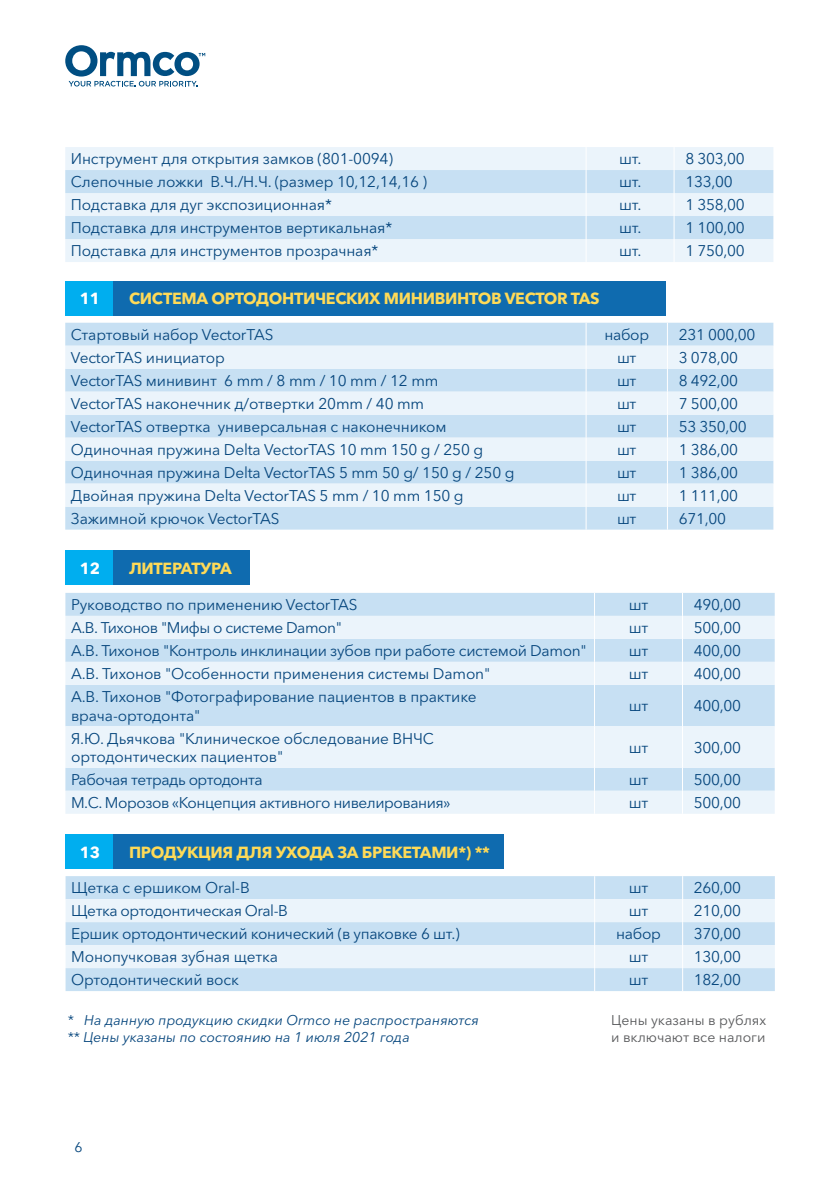
<style>
.page{position:relative;width:840px;height:1191px;background:#fff}
.page>*{position:absolute;margin:0;border:0;box-sizing:border-box;transform-origin:0 0}
.t1{font:700 16px "Avenir Next Cyr";letter-spacing:-.02em;color:#ffda57}
.t2{font:700 16px "Avenir Next Cyr";color:#fff}
.t3{font:15.4px/18.4px "Avenir Next Cyr";letter-spacing:-.01em;color:#06467d}
.t4{font:15.4px "Avenir Next Cyr";letter-spacing:-.03em;color:#06467d}
.t5{font:italic 14px/16.8px "Avenir Next Cyr";color:#06467d}
.t6{font:14px/16.8px "Avenir Next Cyr";color:#57585a}
.t7{font:14px "Avenir Next Cyr";color:#06467d}
</style>
<div class="page">
<svg style="left:719px;top:653px;width:56px;height:338px"></svg>
<div style="left:65px;top:323px;width:708px;height:206px;background:#c7e0f3"></div>
<svg style="left:65px;top:346px;width:708px;height:160px;background:#dcebf7"></svg>
<svg style="left:585px;top:323px;width:1px;height:206px"></svg>
<svg style="left:666px;top:323px;width:1px;height:206px"></svg>
<div style="left:65px;top:593px;width:709px;height:23px;background:#c7e0f3"></div>
<svg style="left:65px;top:616px;width:709px;height:197px;background:#dbebf7"></svg>
<svg style="left:593px;top:593px;width:1px;height:92px"></svg>
<svg style="left:681px;top:593px;width:1px;height:92px"></svg>
<hr style="left:593px;top:685px;width:1px;height:41px;background:#fff">
<hr style="left:681px;top:685px;width:1px;height:41px;background:#fff">
<hr style="left:593px;top:726px;width:1px;height:42px;background:#fff">
<hr style="left:681px;top:726px;width:1px;height:42px;background:#fff">
<svg style="left:593px;top:768px;width:1px;height:45px"></svg>
<svg style="left:681px;top:768px;width:1px;height:45px"></svg>
<div style="left:65px;top:876px;width:709px;height:115px;background:#c7e0f3"></div>
<svg style="left:65px;top:899px;width:709px;height:69px;background:#dfedf8"></svg>
<svg style="left:594px;top:876px;width:1px;height:115px"></svg>
<svg style="left:681px;top:876px;width:1px;height:115px"></svg>
<div style="left:65px;top:147px;width:708px;height:115px;background:#ebf4fb"></div>
<svg style="left:65px;top:170px;width:708px;height:69px;background:#d3e6f5"></svg>
<svg style="left:585px;top:147px;width:1px;height:115px"></svg>
<svg style="left:673px;top:147px;width:1px;height:115px"></svg>
<svg style="left:65px;top:45px;width:140px;height:41px"></svg>
<div style="left:65px;top:281px;width:53px;height:34px;background:#00aeef"></div>
<div style="left:65px;top:550px;width:53px;height:34px;background:#00aeef"></div>
<div style="left:65px;top:834px;width:53px;height:35px;background:#00aeef"></div>
<div style="left:113px;top:281px;width:553px;height:34px;background:#0f6baf"></div>
<div style="left:113px;top:550px;width:136px;height:34px;background:#0f6baf"></div>
<div style="left:113px;top:834px;width:390px;height:35px;background:#0f6baf"></div>
<p class="t3" style="left:71px;top:150px;width:323px">Инструмент для открытия замков (801-0094)</p>
<p class="t3" style="left:618px;top:150px;width:24px">шт.</p>
<p class="t3" style="left:685px;top:150px;width:61px">8 303,00</p>
<p class="t3" style="left:71px;top:173px;width:357px">Слепочные ложки В.Ч./Н.Ч. (размер 10,12,14,16 )</p>
<p class="t3" style="left:618px;top:173px;width:24px">шт.</p>
<p class="t3" style="left:685px;top:173px;width:49px">133,00</p>
<p class="t3" style="left:71px;top:196px;width:262px">Подставка для дуг экспозиционная*</p>
<p class="t3" style="left:618px;top:196px;width:24px">шт.</p>
<p class="t3" style="left:685px;top:196px;width:61px">1 358,00</p>
<p class="t3" style="left:71px;top:219px;width:322px">Подставка для инструментов вертикальная*</p>
<p class="t3" style="left:618px;top:219px;width:24px">шт.</p>
<p class="t3" style="left:685px;top:219px;width:61px">1 100,00</p>
<p class="t3" style="left:71px;top:242px;width:309px">Подставка для инструментов прозрачная*</p>
<p class="t3" style="left:618px;top:242px;width:24px">шт.</p>
<p class="t3" style="left:685px;top:242px;width:61px">1 750,00</p>
<p class="t2" style="left:80px;top:289px;width:22px">11</p>
<p class="t1" style="left:129px;top:289px;width:472px">СИСТЕМА ОРТОДОНТИЧЕСКИХ МИНИВИНТОВ VECTOR TAS</p>
<p class="t3" style="left:71px;top:325px;width:204px">Стартовый набор VectorTAS</p>
<p class="t3" style="left:604px;top:325px;width:46px">набор</p>
<p class="t3" style="left:678px;top:325px;width:78px">231 000,00</p>
<p class="t3" style="left:71px;top:348px;width:155px">VectorTAS инициатор</p>
<p class="t3" style="left:616px;top:348px;width:21px">шт</p>
<p class="t3" style="left:678px;top:348px;width:61px">3 078,00</p>
<p class="t3" style="left:71px;top:371px;width:369px">VectorTAS минивинт 6 mm / 8 mm / 10 mm / 12 mm</p>
<p class="t3" style="left:616px;top:371px;width:21px">шт</p>
<p class="t3" style="left:678px;top:371px;width:61px">8 492,00</p>
<p class="t3" style="left:71px;top:394px;width:354px">VectorTAS наконечник д/отвертки 20mm / 40 mm</p>
<p class="t3" style="left:616px;top:394px;width:21px">шт</p>
<p class="t3" style="left:678px;top:394px;width:61px">7 500,00</p>
<p class="t3" style="left:71px;top:417px;width:377px">VectorTAS отвертка универсальная с наконечником</p>
<p class="t3" style="left:616px;top:417px;width:21px">шт</p>
<p class="t3" style="left:678px;top:417px;width:69px">53 350,00</p>
<p class="t3" style="left:71px;top:440px;width:413px">Одиночная пружина Delta VectorTAS 10 mm 150 g / 250 g</p>
<p class="t3" style="left:616px;top:440px;width:21px">шт</p>
<p class="t3" style="left:678px;top:440px;width:61px">1 386,00</p>
<p class="t3" style="left:71px;top:463px;width:445px">Одиночная пружина Delta VectorTAS 5 mm 50 g/ 150 g / 250 g</p>
<p class="t3" style="left:616px;top:463px;width:21px">шт</p>
<p class="t3" style="left:678px;top:463px;width:61px">1 386,00</p>
<p class="t3" style="left:71px;top:486px;width:394px">Двойная пружина Delta VectorTAS 5 mm / 10 mm 150 g</p>
<p class="t3" style="left:616px;top:486px;width:21px">шт</p>
<p class="t3" style="left:678px;top:486px;width:61px">1 111,00</p>
<p class="t3" style="left:71px;top:509px;width:210px">Зажимной крючок VectorTAS</p>
<p class="t3" style="left:616px;top:509px;width:21px">шт</p>
<p class="t3" style="left:678px;top:509px;width:49px">671,00</p>
<p class="t2" style="left:80px;top:558px;width:22px">12</p>
<p class="t1" style="left:129px;top:558px;width:104px">ЛИТЕРАТУРА</p>
<p class="t3" style="left:71px;top:595px;width:287px">Руководство по применению VectorTAS</p>
<p class="t3" style="left:628px;top:595px;width:21px">шт</p>
<p class="t3" style="left:693px;top:595px;width:49px">490,00</p>
<p class="t4" style="left:71px;top:618px;width:272px">А.В. Тихонов "Мифы о системе Damon"</p>
<p class="t3" style="left:628px;top:618px;width:21px">шт</p>
<p class="t3" style="left:693px;top:618px;width:49px">500,00</p>
<p class="t3" style="left:71px;top:641px;width:517px">А.В. Тихонов "Контроль инклинации зубов при работе системой Damon"</p>
<p class="t3" style="left:628px;top:641px;width:21px">шт</p>
<p class="t3" style="left:693px;top:641px;width:49px">400,00</p>
<p class="t3" style="left:71px;top:664px;width:420px">А.В. Тихонов "Особенности применения системы Damon"</p>
<p class="t3" style="left:628px;top:664px;width:21px">шт</p>
<p class="t3" style="left:693px;top:664px;width:49px">400,00</p>
<p class="t3" style="left:71px;top:687px;width:407px">А.В. Тихонов "Фотографирование пациентов в практике врача-ортодонта"</p>
<p class="t3" style="left:628px;top:697px;width:21px">шт</p>
<p class="t3" style="left:693px;top:697px;width:49px">400,00</p>
<p class="t3" style="left:71px;top:729px;width:364px">Я.Ю. Дьячкова "Клиническое обследование ВНЧС ортодонтических пациентов"</p>
<p class="t3" style="left:628px;top:738px;width:21px">шт</p>
<p class="t3" style="left:693px;top:738px;width:49px">300,00</p>
<p class="t4" style="left:71px;top:770px;width:193px">Рабочая тетрадь ортодонта</p>
<p class="t3" style="left:628px;top:770px;width:21px">шт</p>
<p class="t3" style="left:693px;top:770px;width:49px">500,00</p>
<p class="t4" style="left:71px;top:793px;width:381px">М.С. Морозов «Концепция активного нивелирования»</p>
<p class="t3" style="left:628px;top:793px;width:21px">шт</p>
<p class="t3" style="left:693px;top:793px;width:49px">500,00</p>
<p class="t2" style="left:80px;top:842px;width:22px">13</p>
<p class="t1" style="left:129px;top:842px;width:362px">ПРОДУКЦИЯ ДЛЯ УХОДА ЗА БРЕКЕТАМИ*) **</p>
<p class="t3" style="left:71px;top:879px;width:180px">Щетка с ершиком Oral-B</p>
<p class="t3" style="left:628px;top:879px;width:21px">шт</p>
<p class="t3" style="left:693px;top:879px;width:49px">260,00</p>
<p class="t4" style="left:71px;top:902px;width:218px">Щетка ортодонтическая Oral-B</p>
<p class="t3" style="left:628px;top:902px;width:21px">шт</p>
<p class="t3" style="left:693px;top:902px;width:49px">210,00</p>
<p class="t3" style="left:71px;top:925px;width:390px">Ершик ортодонтический конический (в упаковке 6 шт.)</p>
<p class="t3" style="left:616px;top:925px;width:46px">набор</p>
<p class="t3" style="left:693px;top:925px;width:49px">370,00</p>
<p class="t3" style="left:71px;top:948px;width:208px">Монопучковая зубная щетка</p>
<p class="t3" style="left:628px;top:948px;width:21px">шт</p>
<p class="t3" style="left:693px;top:948px;width:49px">130,00</p>
<p class="t3" style="left:71px;top:970px;width:169px">Ортодонтический воск</p>
<p class="t3" style="left:628px;top:970px;width:21px">шт</p>
<p class="t3" style="left:693px;top:970px;width:49px">182,00</p>
<p class="t5" style="left:67px;top:1011px;width:413px">* На данную продукцию скидки Ormco не распространяются ** Цены указаны по состоянию на 1 июля 2021 года</p>
<p class="t6" style="left:610px;top:1011px;width:156px">Цены указаны в рублях и включают все налоги</p>
<p class="t7" style="left:74px;top:1138px;width:10px">6</p>
</div>
